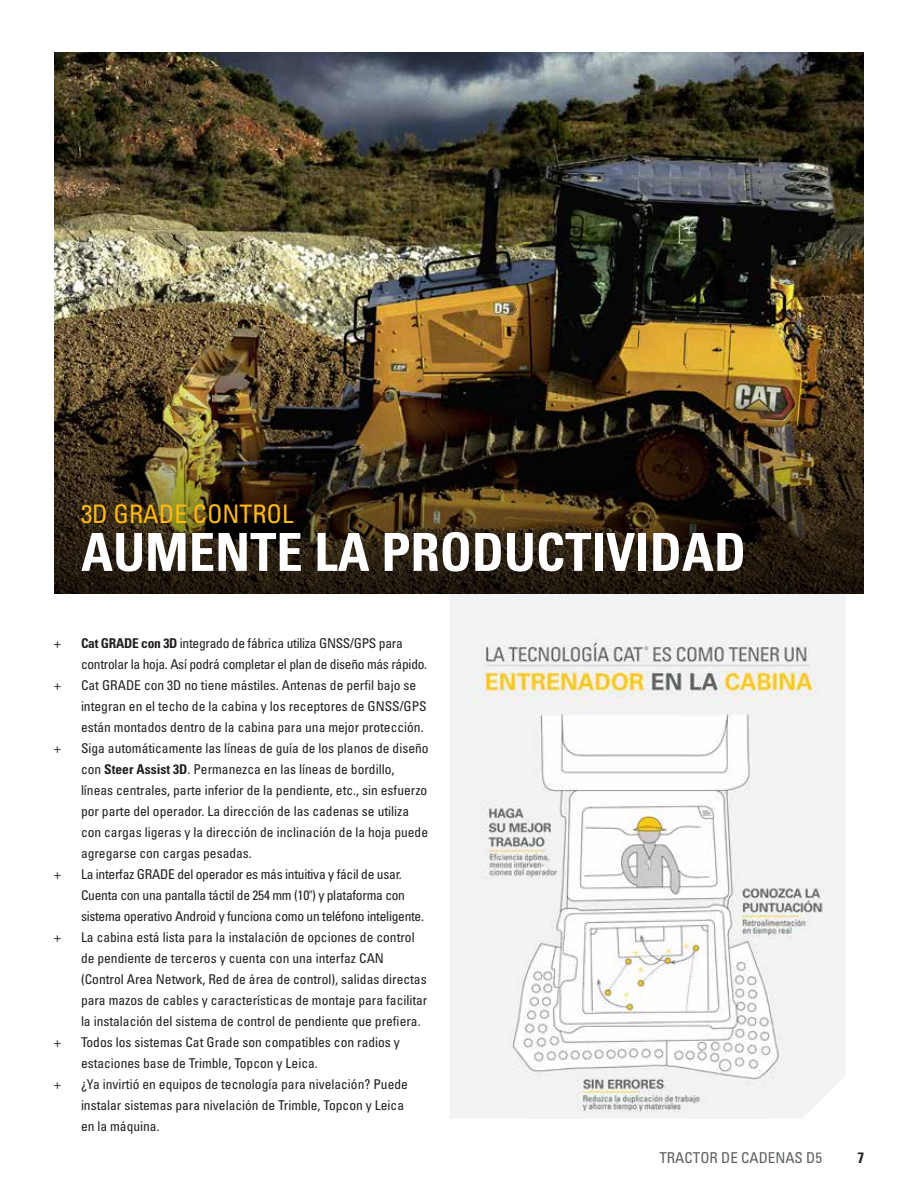
<style>
.page{position:relative;width:918px;height:1188px;background:#fff}
.page>*{position:absolute;margin:0;border:0;box-sizing:border-box;transform-origin:0 0}
.t1{font:52.5px "Univers LTCYR 67 Bold Cond";color:#fff}
.t2{font:condensed 25.5px "Univers LTCYR 57";color:#fcba13}
.t3{font:condensed 15px "Univers LTCYR 57";color:#5d6163}
.t4{font:15px "Univers LTCYR 67 Bold Cond";color:#231f20}
.t5{font:condensed 13.5px/21px "Univers LTCYR 57";color:#231f20}
.t6{font:condensed 13.5px/21px "Univers LTCYR 57";letter-spacing:-.02em;color:#231f20}
.s1{font-family:"Univers LTCYR 67 Bold Cond";font-stretch:normal}
</style>
<div class="page">
<div style="left:450px;top:594px;width:395px;height:524px;background:#f2f3f4"></div>
<img style="left:54px;top:52px;width:810px;height:220px">
<img style="left:54px;top:272px;width:810px;height:322px">
<img style="left:473px;top:619px;width:349px;height:499px">
<h2 class="t2" style="left:81px;top:498px;width:214px">3D GRADE CONTROL</h2>
<h1 class="t1" style="left:81px;top:520px;width:667px">AUMENTE LA PRODUCTIVIDAD</h1>
<p class="t5" style="left:54px;top:632px;width:8px">+</p>
<p class="t6" style="left:81px;top:632px;width:348px"><span class="s1">Cat GRADE con 3D</span> integrado de fábrica utiliza GNSS/GPS para controlar la hoja. Así podrá completar el plan de diseño más rápido.</p>
<p class="t5" style="left:54px;top:674px;width:8px">+</p>
<p class="t5" style="left:81px;top:674px;width:347px">Cat GRADE con 3D no tiene mástiles. Antenas de perfil bajo se integran en el techo de la cabina y los receptores de GNSS/GPS están montados dentro de la cabina para una mejor protección.</p>
<p class="t5" style="left:54px;top:737px;width:8px">+</p>
<p class="t5" style="left:81px;top:737px;width:349px">Siga automáticamente las líneas de guía de los planos de diseño con <span class="s1">Steer Assist 3D</span>. Permanezca en las líneas de bordillo, líneas centrales, parte inferior de la pendiente, etc., sin esfuerzo por parte del operador. La dirección de las cadenas se utiliza con cargas ligeras y la dirección de inclinación de la hoja puede agregarse con cargas pesadas.</p>
<p class="t5" style="left:54px;top:863px;width:8px">+</p>
<p class="t6" style="left:81px;top:863px;width:345px">La interfaz GRADE del operador es más intuitiva y fácil de usar.<br>Cuenta con una pantalla táctil de 254 mm (10") y plataforma con sistema operativo Android y funciona como un teléfono inteligente.</p>
<p class="t5" style="left:54px;top:926px;width:8px">+</p>
<p class="t5" style="left:81px;top:926px;width:348px">La cabina está lista para la instalación de opciones de control de pendiente de terceros y cuenta con una interfaz CAN (Control Area Network, Red de área de control), salidas directas para mazos de cables y características de montaje para facilitar la instalación del sistema de control de pendiente que prefiera.</p>
<p class="t5" style="left:54px;top:1031px;width:8px">+</p>
<p class="t5" style="left:81px;top:1031px;width:320px">Todos los sistemas Cat Grade son compatibles con radios y estaciones base de Trimble, Topcon y Leica.</p>
<p class="t5" style="left:54px;top:1073px;width:8px">+</p>
<p class="t5" style="left:81px;top:1073px;width:328px">¿Ya invirtió en equipos de tecnología para nivelación? Puede instalar sistemas para nivelación de Trimble, Topcon y Leica en la máquina.</p>
<p class="t3" style="left:659px;top:1148px;width:164px">TRACTOR DE CADENAS D5</p>
<p class="t4" style="left:857px;top:1148px;width:8px">7</p>
</div>
